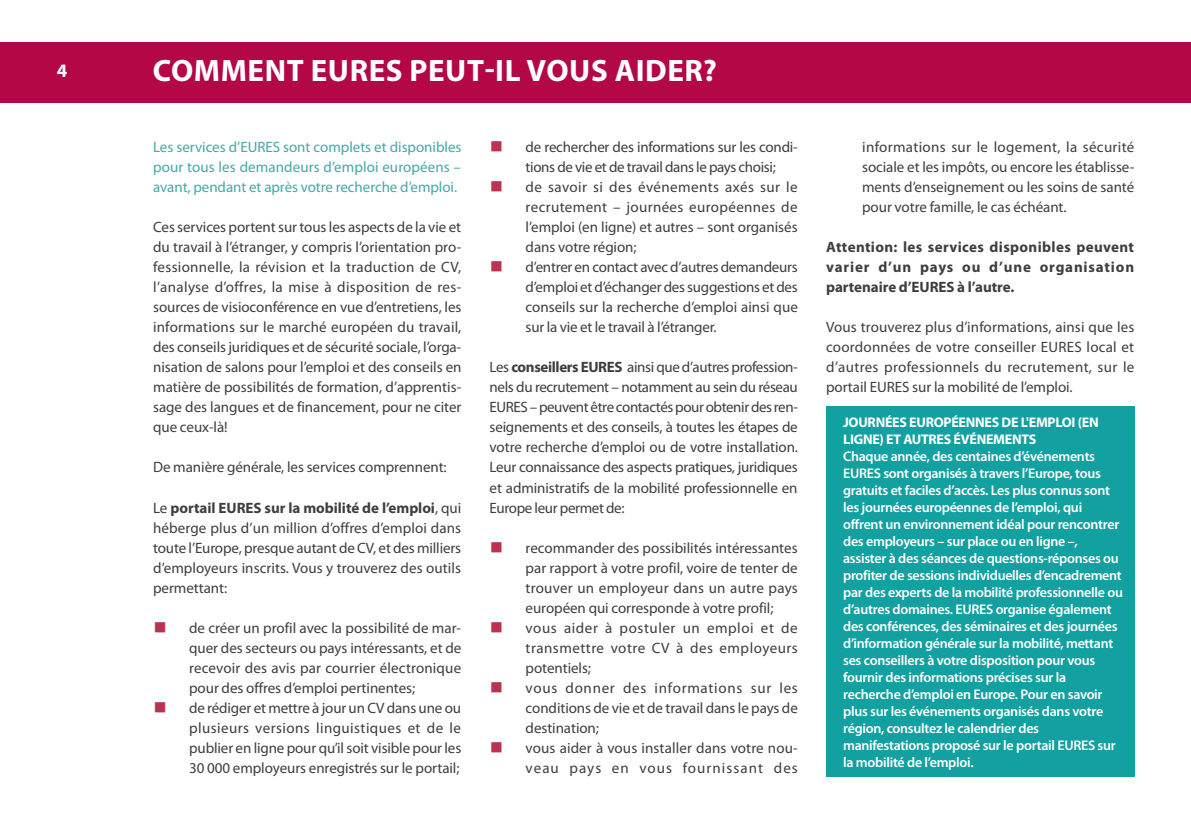
<style>
.page{position:relative;width:1191px;height:840px;background:#fff}
.page>*{position:absolute;margin:0;border:0;box-sizing:border-box;transform-origin:0 0}
.t1{font:700 31px "Myriad Pro";letter-spacing:.02em;color:#fff}
.t2{font:700 19px "Myriad Pro";color:#fff}
.t3{font:15px/20px "Myriad Pro";letter-spacing:-.005em;color:#3e3e40;text-align:justify}
.t4{font:15px/20px "Myriad Pro";letter-spacing:-.005em;color:#46a8a6;text-align:justify}
.t5{font:700 15px/20px "Myriad Pro";letter-spacing:.045em;color:#3e3e40;text-align:justify}
.t6{font:15px/20px "Myriad Pro";letter-spacing:-.025em;color:#3e3e40}
.t7{font:600 14px/17px "Myriad Pro";letter-spacing:-.02em;color:#fff}
.t8{font:700 14px/17px "Myriad Pro";letter-spacing:-.02em;color:#fff}
.s1{font-weight:700}
.s2{font-family:"EC Square Sans Pro";font-size:16px;color:#ba3352}
</style>
<div class="page">
<div style="left:0;top:42px;width:1191px;height:60px;background:#b30845"></div>
<div style="left:826px;top:406px;width:308px;height:370px;background:#13a0a1"></div>
<p class="t2" style="left:57px;top:63px;width:12px">4</p>
<h1 class="t1" style="left:153px;top:59px;width:565px">COMMENT EURES PEUT-IL VOUS AIDER?</h1>
<p class="t4" style="left:153px;top:138px;width:310px">Les services d’EURES sont complets et disponibles pour tous les demandeurs d’emploi européens – avant, pendant et après votre recherche d’emploi.</p>
<p class="t3" style="left:153px;top:218px;width:310px">Ces services portent sur tous les aspects de la vie et du travail à l’étranger, y compris l’orientation pro&shy;fessionnelle, la révision et la traduction de CV, l’analyse d’offres, la mise à disposition de res&shy;sources de visioconférence en vue d’entretiens, les informations sur le marché européen du travail, des conseils juridiques et de sécurité sociale, l’orga&shy;nisation de salons pour l’emploi et des conseils en matière de possibilités de formation, d’apprentis&shy;sage des langues et de financement, pour ne citer que ceux-là!</p>
<p class="t3" style="left:153px;top:458px;width:295px">De manière générale, les services comprennent:</p>
<p class="t3" style="left:153px;top:498px;width:310px">Le <span class="s1">portail EURES sur la mobilité de l’emploi</span>, qui héberge plus d’un million d’offres d’emploi dans toute l’Europe, presque autant de CV, et des milliers d’employeurs inscrits. Vous y trouverez des outils permettant:</p>
<p class="t3" style="left:189px;top:618px;width:274px;text-indent:-36px"><span class="s2">■</span> de créer un profil avec la possibilité de mar&shy;quer des secteurs ou pays intéressants, et de recevoir des avis par courrier électronique pour des offres d’emploi pertinentes;</p>
<p class="t3" style="left:189px;top:698px;width:274px;text-indent:-36px"><span class="s2">■</span> de rédiger et mettre à jour un CV dans une ou plusieurs versions linguistiques et de le publier en ligne pour qu’il soit visible pour les 30 000 employeurs enregistrés sur le portail;</p>
<p class="t6" style="left:525px;top:138px;width:274px;text-indent:-36px"><span class="s2">■</span> de rechercher des informations sur les condi&shy;tions de vie et de travail dans le pays choisi;</p>
<p class="t3" style="left:525px;top:178px;width:273px;text-indent:-36px"><span class="s2">■</span> de savoir si des événements axés sur le recrutement – journées européennes de l’emploi (en ligne) et autres – sont organisés dans votre région;</p>
<p class="t3" style="left:525px;top:258px;width:274px;text-indent:-36px"><span class="s2">■</span> d’entrer en contact avec d’autres demandeurs d’emploi et d’échanger des suggestions et des conseils sur la recherche d’emploi ainsi que sur la vie et le travail à l’étranger.</p>
<p class="t3" style="left:489px;top:358px;width:310px">Les <span class="s1">conseillers EURES</span> ainsi que d’autres profession&shy;nels du recrutement – notamment au sein du réseau EURES – peuvent être contactés pour obtenir des ren&shy;seignements et des conseils, à toutes les étapes de votre recherche d’emploi ou de votre installation.<br>Leur connaissance des aspects pratiques, juridiques et administratifs de la mobilité professionnelle en Europe leur permet de:</p>
<p class="t3" style="left:525px;top:538px;width:274px;text-indent:-36px"><span class="s2">■</span> recommander des possibilités intéressantes par rapport à votre profil, voire de tenter de trouver un employeur dans un autre pays européen qui corresponde à votre profil;</p>
<p class="t3" style="left:525px;top:618px;width:274px;text-indent:-36px"><span class="s2">■</span> vous aider à postuler un emploi et de transmettre votre CV à des employeurs potentiels;</p>
<p class="t3" style="left:525px;top:678px;width:274px;text-indent:-36px"><span class="s2">■</span> vous donner des informations sur les conditions de vie et de travail dans le pays de destination;</p>
<p class="t3" style="left:489px;top:738px;width:310px;text-align:right"><span class="s2">■</span> vous aider à vous installer dans votre nou&shy;veau pays en vous fournissant des</p>
<p class="t3" style="left:862px;top:138px;width:274px">informations sur le logement, la sécurité sociale et les impôts, ou encore les établisse&shy;ments d’enseignement ou les soins de santé pour votre famille, le cas échéant.</p>
<p class="t5" style="left:826px;top:238px;width:309px">Attention: les services disponibles peuvent varier d’un pays ou d’une organisation partenaire d’EURES à l’autre.</p>
<p class="t3" style="left:826px;top:318px;width:310px">Vous trouverez plus d’informations, ainsi que les coordonnées de votre conseiller EURES local et d’autres professionnels du recrutement, sur le portail EURES sur la mobilité de l’emploi.</p>
<p class="t8" style="left:843px;top:414px;width:257px">JOURNÉES EUROPÉENNES DE L'EMPLOI (EN<br>LIGNE) ET AUTRES ÉVÉNEMENTS</p>
<p class="t7" style="left:843px;top:448px;width:281px">Chaque année, des centaines d’événements EURES sont organisés à travers l’Europe, tous gratuits et faciles d’accès. Les plus connus sont les journées européennes de l’emploi, qui offrent un environnement idéal pour rencontrer des employeurs – sur place ou en ligne –, assister à des séances de questions-réponses ou profiter de sessions individuelles d’encadrement par des experts de la mobilité professionnelle ou d’autres domaines. EURES organise également des conférences, des séminaires et des journées d’information générale sur la mobilité, mettant ses conseillers à votre disposition pour vous fournir des informations précises sur la recherche d’emploi en Europe. Pour en savoir plus sur les événements organisés dans votre région, consultez le calendrier des manifestations proposé sur le portail EURES sur la mobilité de l’emploi.</p>
</div>
